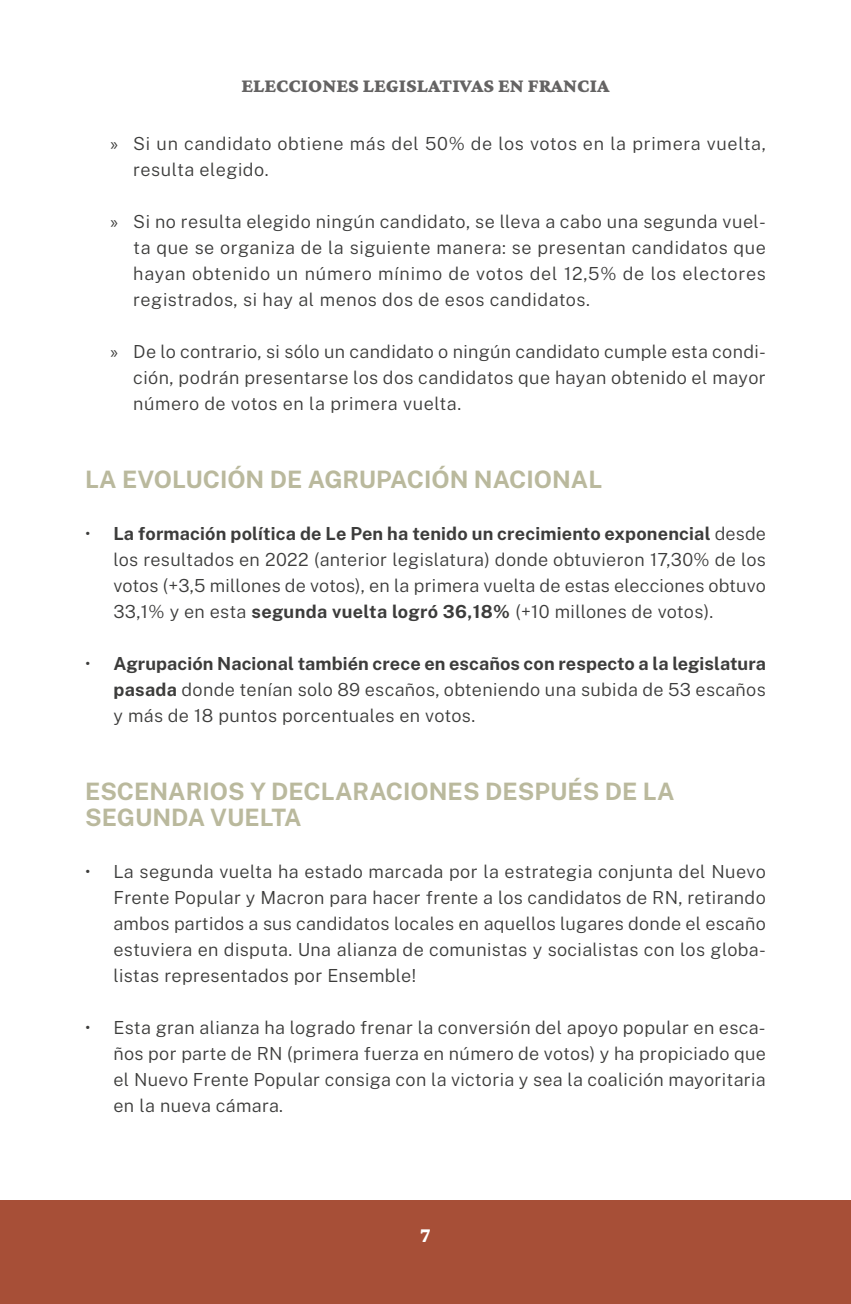
<style>
.page{position:relative;width:851px;height:1304px;background:#fff}
.page>*{position:absolute;margin:0;border:0;box-sizing:border-box;transform-origin:0 0}
.t1{font:700 24px/26px "Public Sans";color:#bab99d}
.t2{font:900 22px "Crimson Pro";color:#fff}
.t3{font:900 20px "Crimson Pro";color:#646363}
.t4{font:300 18px/26px "Public Sans";letter-spacing:.02em;color:#3c3c3b;text-align:justify}
.s1{font-family:"Myriad Pro";font-weight:400}
.s2{font-weight:700}
</style>
<div class="page">
<div style="left:0;top:1200px;width:850px;height:104px;background:#a74f37"></div>
<p class="t3" style="left:241px;top:72px;width:369px">ELECCIONES LEGISLATIVAS EN FRANCIA</p>
<p class="t4" style="left:133px;top:130px;width:634px;text-indent:-23px"><span class="s1">»</span> Si un candidato obtiene más del 50% de los votos en la primera vuelta, resulta elegido.</p>
<p class="t4" style="left:133px;top:208px;width:634px;text-indent:-23px"><span class="s1">»</span> Si no resulta elegido ningún candidato, se lleva a cabo una segunda vuel&shy;ta que se organiza de la siguiente manera: se presentan candidatos que hayan obtenido un número mínimo de votos del 12,5% de los electores registrados, si hay al menos dos de esos candidatos.</p>
<p class="t4" style="left:133px;top:338px;width:634px;text-indent:-23px"><span class="s1">»</span> De lo contrario, si sólo un candidato o ningún candidato cumple esta condi&shy;ción, podrán presentarse los dos candidatos que hayan obtenido el mayor número de votos en la primera vuelta.</p>
<h1 class="t1" style="left:85px;top:465px;width:518px">LA EVOLUCIÓN DE AGRUPACIÓN NACIONAL</h1>
<p class="t4" style="left:113px;top:520px;width:654px;text-indent:-28px">• <span class="s2">La formación política de Le Pen ha tenido un crecimiento exponencial</span> desde los resultados en 2022 (anterior legislatura) donde obtuvieron 17,30% de los votos (+3,5 millones de votos), en la primera vuelta de estas elecciones obtuvo 33,1% y en esta <span class="s2">segunda vuelta logró 36,18%</span> (+10 millones de votos).</p>
<p class="t4" style="left:113px;top:650px;width:654px;text-indent:-28px">• <span class="s2">Agrupación Nacional también crece en escaños con respecto a la legislatura pasada</span> donde tenían solo 89 escaños, obteniendo una subida de 53 escaños y más de 18 puntos porcentuales en votos.</p>
<h1 class="t1" style="left:85px;top:777px;width:590px">ESCENARIOS Y DECLARACIONES DESPUÉS DE LA<br>SEGUNDA VUELTA</h1>
<p class="t4" style="left:113px;top:858px;width:654px;text-indent:-28px">• La segunda vuelta ha estado marcada por la estrategia conjunta del Nuevo Frente Popular y Macron para hacer frente a los candidatos de RN, retirando ambos partidos a sus candidatos locales en aquellos lugares donde el escaño estuviera en disputa. Una alianza de comunistas y socialistas con los globa&shy;listas representados por Ensemble!</p>
<p class="t4" style="left:113px;top:1014px;width:654px;text-indent:-28px">• Esta gran alianza ha logrado frenar la conversión del apoyo popular en esca&shy;ños por parte de RN (primera fuerza en número de votos) y ha propiciado que el Nuevo Frente Popular consiga con la victoria y sea la coalición mayoritaria en la nueva cámara.</p>
<p class="t2" style="left:420px;top:1221px;width:13px">7</p>
</div>
